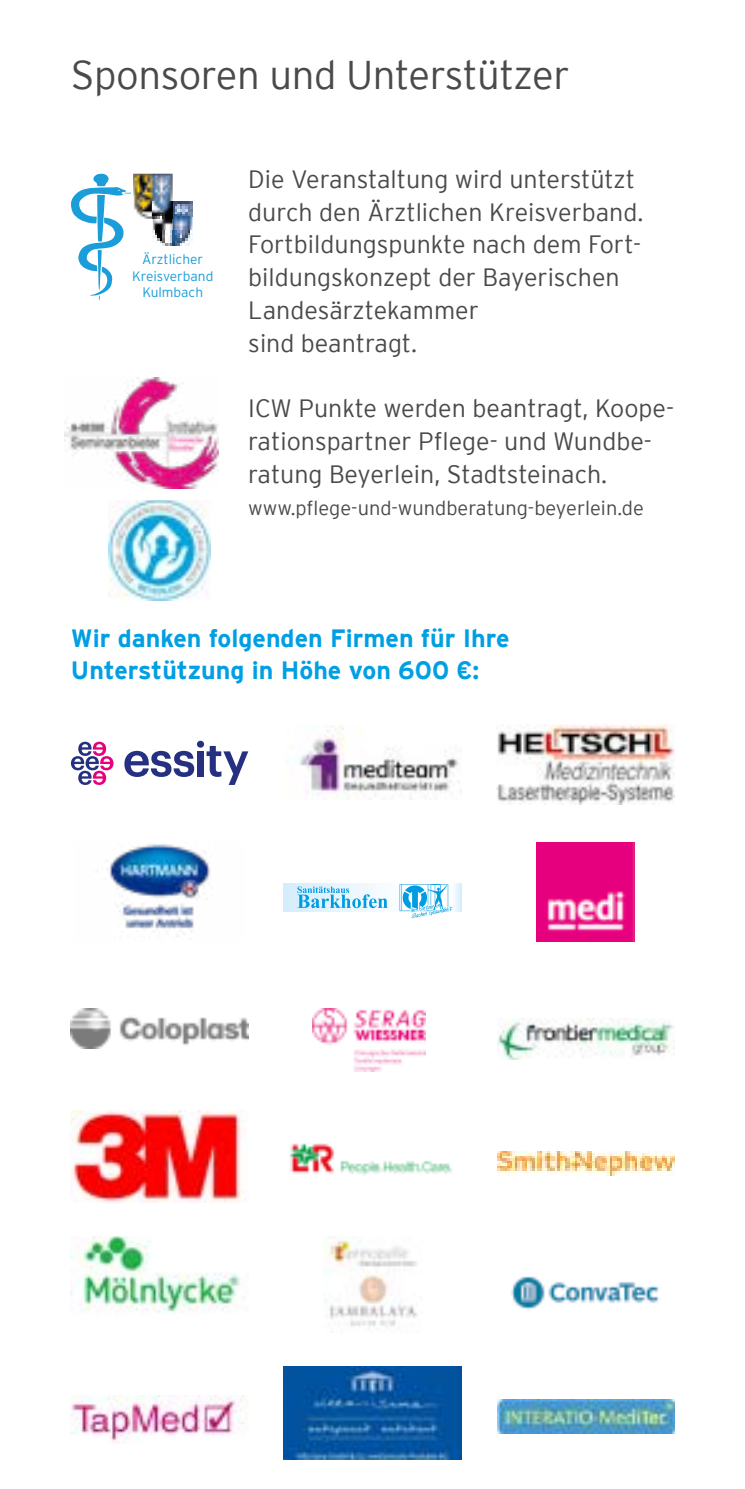
<style>
.page{position:relative;width:745px;height:1489px;background:#fff}
.page>*{position:absolute;margin:0;border:0;box-sizing:border-box;transform-origin:0 0}
.t1{font:300 40px "Interstate";letter-spacing:-.01em;color:#4a4a49}
.t2{font:300 25px/32.8px "Interstate";color:#4a4a49}
.t3{font:700 25px/32.8px "Interstate";color:#009fe3}
.t4{font:300 20px "Interstate";color:#4a4a49}
.t5{font:300 13.75px/16.5px "Interstate";color:#1b9dd9;text-align:center}
</style>
<div class="page">
<svg style="left:71px;top:174px;width:60px;height:126px"></svg>
<img style="left:172px;top:202px;width:20px;height:14px">
<img style="left:153px;top:216px;width:39px;height:29px">
<img style="left:133px;top:174px;width:39px;height:45px">
<img style="left:153px;top:202px;width:19px;height:17px">
<img style="left:65px;top:377px;width:153px;height:111px">
<img style="left:289px;top:1143px;width:164px;height:31px">
<img style="left:497px;top:1018px;width:176px;height:41px">
<img style="left:71px;top:1110px;width:173px;height:92px">
<img style="left:71px;top:1236px;width:169px;height:78px">
<img style="left:312px;top:1008px;width:113px;height:63px">
<div style="left:197px;top:751px;width:6px;height:25px;background:#253081"></div>
<div style="left:197px;top:740px;width:7px;height:7px;background:#253081;border-radius:50%"></div>
<svg style="left:206px;top:746px;width:42px;height:39px"></svg>
<svg style="left:124px;top:750px;width:70px;height:27px"></svg>
<svg style="left:71px;top:741px;width:42px;height:44px"></svg>
<div style="left:283px;top:884px;width:126px;height:27px;background:linear-gradient(to right,#d4ecfc,#fbfeff)"></div>
<svg style="left:452px;top:884px;width:9px;height:27px"></svg>
<svg style="left:297px;top:886px;width:90px;height:22px"></svg>
<svg style="left:399px;top:884px;width:53px;height:34px"></svg>
<img style="left:323px;top:1236px;width:95px;height:96px">
<img style="left:71px;top:1008px;width:177px;height:40px">
<img style="left:109px;top:844px;width:102px;height:93px">
<img style="left:496px;top:724px;width:177px;height:80px">
<img style="left:497px;top:1151px;width:177px;height:24px">
<img style="left:299px;top:725px;width:162px;height:74px">
<img style="left:283px;top:1366px;width:178px;height:93px">
<img style="left:71px;top:1395px;width:176px;height:48px">
<img style="left:497px;top:1399px;width:177px;height:33px">
<img style="left:511px;top:1276px;width:149px;height:34px">
<img style="left:108px;top:500px;width:102px;height:100px">
<img style="left:536px;top:842px;width:98px;height:99px">
<h1 class="t1" style="left:71px;top:52px;width:500px">Sponsoren und Unterstützer</h1>
<p class="t5" style="left:132px;top:251px;width:83px">Ärztlicher<br>Kreisverband<br>Kulmbach</p>
<p class="t2" style="left:248px;top:162px;width:396px">Die Veranstaltung wird unterstützt durch den Ärztlichen Kreisverband.<br>Fortbildungspunkte nach dem Fort&shy;bildungskonzept der Bayerischen<br>Landesärztekammer<br>sind beantragt.</p>
<p class="t2" style="left:248px;top:392px;width:427px">ICW Punkte werden beantragt, Koope&shy;rationspartner Pflege- und Wundbe&shy;ratung Beyerlein, Stadtsteinach.</p>
<p class="t4" style="left:248px;top:497px;width:397px">www.pflege-und-wundberatung-beyerlein.de</p>
<p class="t3" style="left:71px;top:621px;width:440px">Wir danken folgenden Firmen für Ihre<br>Unterstützung in Höhe von 600 €:</p>
</div>
